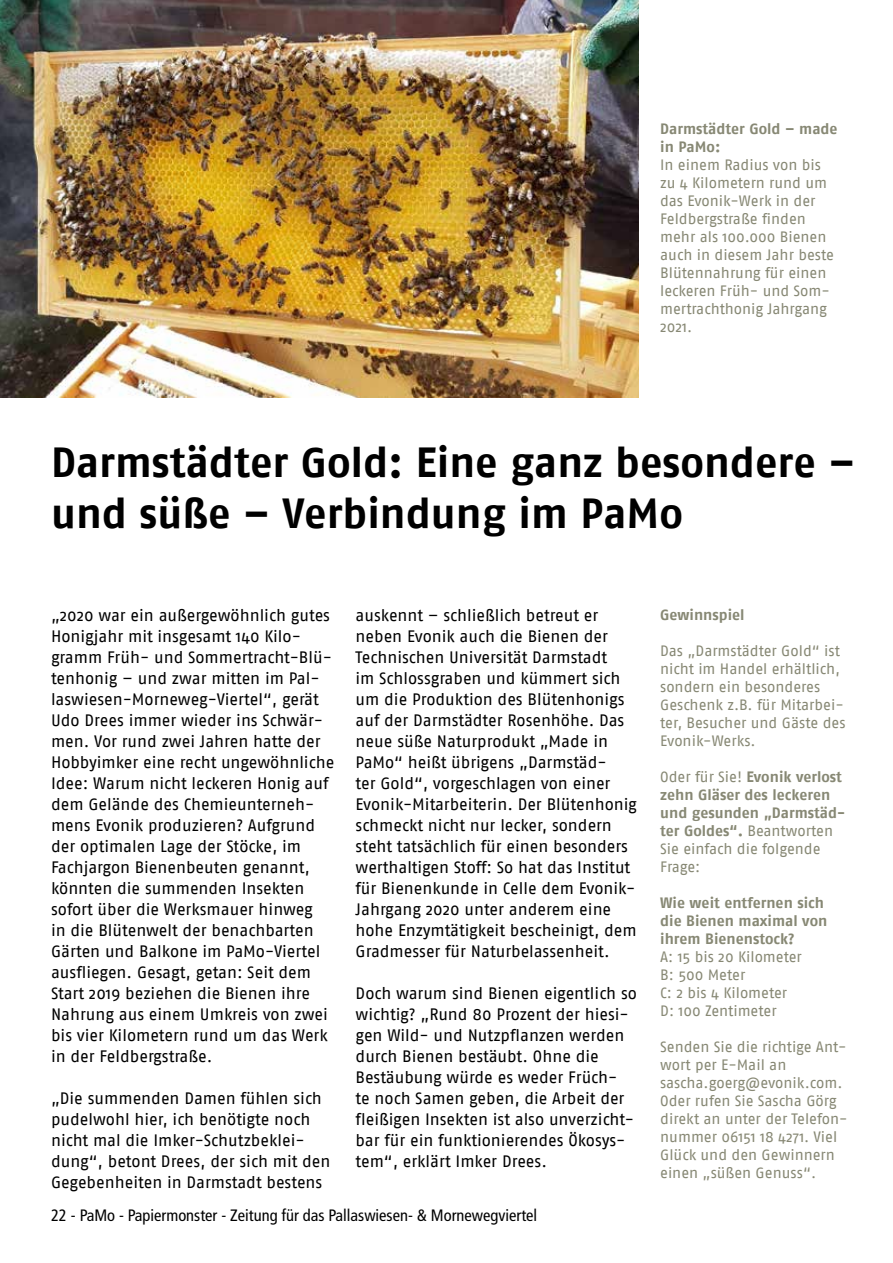
<style>
.page{position:relative;width:893px;height:1263px;background:#fff}
.page>*{position:absolute;margin:0;border:0;box-sizing:border-box;transform-origin:0 0}
.t1{font:700 42px/50.4px "Fago No";color:#000}
.t2{font:16.5px/21px "Fago No";letter-spacing:-.005em;color:#000}
.t3{font:condensed 16.5px "Frutiger LT Std";color:#000}
.t4{font:15px/18px "Fago No";letter-spacing:-.005em;color:#878874}
.t5{font:700 15px/18px "Fago No";color:#878874}
.s1{font-weight:400}
</style>
<div class="page">
<img style="left:0;top:0;width:639px;height:397px">
<p class="t5" style="left:660px;top:119px;width:179px">Darmstädter Gold – made in PaMo:</p>
<p class="t4" style="left:660px;top:155px;width:175px">In einem Radius von bis zu 4 Kilometern rund um das Evonik-Werk in der<br>Feldbergstraße finden mehr als 100.000 Bienen auch in diesem Jahr beste<br>Blütennahrung für einen leckeren Früh- und Som&shy;mertrachthonig Jahrgang<br>2021.</p>
<h1 class="t1" style="left:51px;top:437px;width:806px">Darmstädter Gold: Eine ganz besondere – und süße – Verbindung im PaMo</h1>
<p class="t2" style="left:51px;top:604px;width:285px">„2020 war ein außergewöhnlich gutes Honigjahr mit insgesamt 140 Kilo&shy;gramm Früh- und Sommertracht-Blü&shy;tenhonig – und zwar mitten im Pal&shy;laswiesen-Morneweg-Viertel“, gerät Udo Drees immer wieder ins Schwär&shy;men. Vor rund zwei Jahren hatte der Hobbyimker eine recht ungewöhnliche Idee: Warum nicht leckeren Honig auf dem Gelände des Chemieunterneh&shy;mens Evonik produzieren? Aufgrund der optimalen Lage der Stöcke, im Fachjargon Bienenbeuten genannt, könnten die summenden Insekten sofort über die Werksmauer hinweg<br>in die Blütenwelt der benachbarten Gärten und Balkone im PaMo-Viertel ausfliegen. Gesagt, getan: Seit dem Start 2019 beziehen die Bienen ihre Nahrung aus einem Umkreis von zwei bis vier Kilometern rund um das Werk in der Feldbergstraße.</p>
<p class="t2" style="left:51px;top:1088px;width:281px">„Die summenden Damen fühlen sich pudelwohl hier, ich benötigte noch nicht mal die Imker-Schutzbeklei&shy;dung“, betont Drees, der sich mit den Gegebenheiten in Darmstadt bestens</p>
<p class="t2" style="left:356px;top:604px;width:283px">auskennt – schließlich betreut er neben Evonik auch die Bienen der Technischen Universität Darmstadt<br>im Schlossgraben und kümmert sich um die Produktion des Blütenhonigs auf der Darmstädter Rosenhöhe. Das neue süße Naturprodukt „Made in PaMo“ heißt übrigens „Darmstäd-<br>ter Gold“, vorgeschlagen von einer Evonik-Mitarbeiterin. Der Blütenhonig schmeckt nicht nur lecker, sondern steht tatsächlich für einen besonders werthaltigen Stoff: So hat das Institut für Bienenkunde in Celle dem Evonik-Jahrgang 2020 unter anderem eine hohe Enzymtätigkeit bescheinigt, dem Gradmesser für Naturbelassenheit.</p>
<p class="t2" style="left:356px;top:983px;width:283px">Doch warum sind Bienen eigentlich so wichtig? „Rund 80 Prozent der hiesi&shy;gen Wild- und Nutzpflanzen werden durch Bienen bestäubt. Ohne die Bestäubung würde es weder Früch-<br>te noch Samen geben, die Arbeit der fleißigen Insekten ist also unverzicht&shy;bar für ein funktionierendes Ökosys&shy;tem“, erklärt Imker Drees.</p>
<p class="t3" style="left:51px;top:1205px;width:488px">22 - PaMo - Papiermonster - Zeitung für das Pallaswiesen- &amp; Mornewegviertel</p>
<p class="t5" style="left:660px;top:605px;width:86px">Gewinnspiel</p>
<p class="t4" style="left:660px;top:641px;width:187px">Das „Darmstädter Gold“ ist nicht im Handel erhältlich, sondern ein besonderes<br>Geschenk z.B. für Mitarbei&shy;ter, Besucher und Gäste des<br>Evonik-Werks.</p>
<p class="t5" style="left:660px;top:767px;width:187px"><span class="s1">Oder für Sie!</span> Evonik verlost zehn Gläser des leckeren und gesunden „Darmstäd&shy;ter Goldes“. <span class="s1">Beantworten<br>Sie einfach die folgende<br>Frage:</span></p>
<p class="t5" style="left:660px;top:893px;width:169px">Wie weit entfernen sich die Bienen maximal von ihrem Bienenstock?</p>
<p class="t4" style="left:660px;top:947px;width:143px">A: 15 bis 20 Kilometer<br>B: 500 Meter<br>C: 2 bis 4 Kilometer<br>D: 100 Zentimeter</p>
<p class="t4" style="left:660px;top:1037px;width:189px">Senden Sie die richtige Ant&shy;wort per E-Mail an sascha.goerg@evonik.com.<br>Oder rufen Sie Sascha Görg direkt an unter der Telefon&shy;nummer 06151 18 4271. Viel<br>Glück und den Gewinnern einen „süßen Genuss“.</p>
</div>
